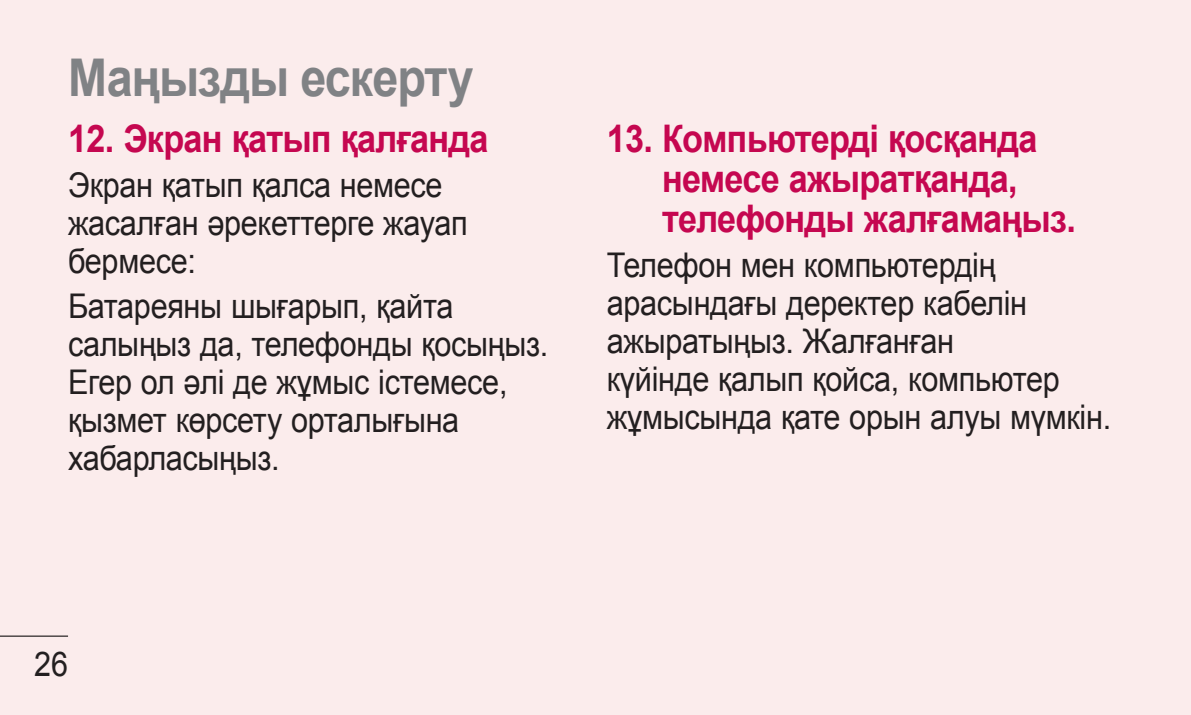
<style>
.page{position:relative;width:1191px;height:715px;background:#fff}
.page>*{position:absolute;margin:0;border:0;box-sizing:border-box;transform-origin:0 0}
.Head_01_목차제외{font:700 52px "Arial";letter-spacing:-.02em;color:#808285;scale:.9 1}
.Head_02_목차제외{font:700 38px/40px "Arial";letter-spacing:-.02em;color:#c50750;scale:.9 1}
.main{font:34px/38px "Arial";letter-spacing:-.01em;color:#231f20;scale:.9 1}
</style>
<div class="page">
<div style="left:0;top:0;width:1191px;height:714px;background:#fbecec"></div>
<hr style="left:0;top:635px;width:68px;height:1px;background:#231f20">
<p class="Head_01_목차제외" style="left:68px;top:43px;width:452px">Маңызды ескерту</p>
<p class="Head_02_목차제외" style="left:68px;top:120px;width:469px">12. Экран қатып қалғанда</p>
<p class="main" style="left:68px;top:166px;width:445px">Экран қатып қалса немесе жасалған әрекеттерге жауап бермесе:</p>
<p class="main" style="left:68px;top:286px;width:535px">Батареяны шығарып, қайта салыңыз да, телефонды қосыңыз.<br>Егер ол әлі де жұмыс істемесе, қызмет көрсету орталығына хабарласыңыз.</p>
<p class="Head_02_목차제외" style="left:662px;top:120px;width:461px;text-indent:-55px">13. Компьютерді қосқанда немесе ажыратқанда, телефонды жалғамаңыз.</p>
<p class="main" style="left:607px;top:246px;width:562px">Телефон мен компьютердің арасындағы деректер кабелін ажыратыңыз. Жалғанған<br>күйінде қалып қойса, компьютер жұмысында қате орын алуы мүмкін.</p>
<p class="main" style="left:34px;top:645px;width:39px">26</p>
</div>
